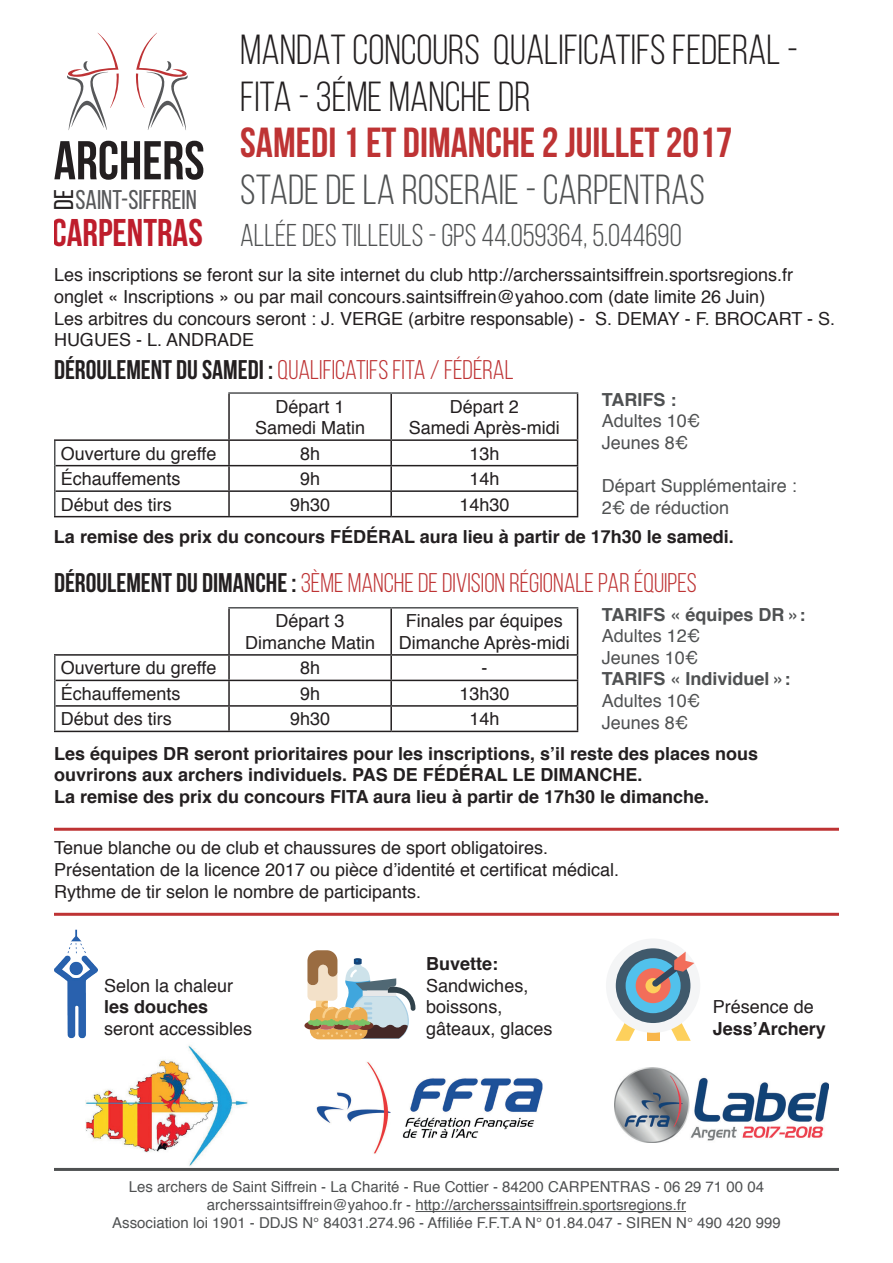
<style>
.page{position:relative;width:893px;height:1263px;background:#fff}
.page>*{position:absolute;margin:0;border:0;box-sizing:border-box;transform-origin:0 0}
.t1{font:700 54.6px "Bebas Neue";color:#231f20}
.t2{font:42px/46.5px "Bebas Neue";color:#231f20}
.t3{font:700 42px "Bebas Neue";color:#be3334}
.t4{font:42px "Bebas Neue";color:#4f5152}
.t5{font:700 38.55px "Bebas Neue";color:#be1d2c}
.t6{font:31.5px "Bebas Neue";color:#4f5152}
.t7{font:27px "Bebas Neue";color:#be3334}
.t8{font:27px "Bebas Neue";color:#57585a}
.t9{font:27px "Bebas Neue";color:#231f20}
.t10{font:18px/21.6px "Helvetica";color:#231f20;text-align:center}
.t11{font:700 18px/21.6px "Helvetica";color:#231f20}
.t12{font:18px/21.6px "Helvetica";color:#4f5152}
.t13{font:700 18px "Helvetica";color:#4f5152}
.t14{font:15px/18px "Helvetica";color:#4f5152;text-align:center}
.s1{font-weight:700;color:#231f20}
</style>
<div class="page">
<img style="left:85px;top:1045px;width:166px;height:123px">
<svg style="left:67px;top:33px;width:52px;height:97px"></svg>
<svg style="left:136px;top:33px;width:52px;height:97px"></svg>
<hr style="left:228px;top:394px;width:2px;height:45px;background:#231f20">
<hr style="left:390px;top:394px;width:2px;height:45px;background:#231f20">
<hr style="left:577px;top:394px;width:1px;height:45px;background:#231f20">
<hr style="left:54px;top:439px;width:175px;height:2px;background:#231f20">
<hr style="left:229px;top:439px;width:162px;height:2px;background:#231f20">
<hr style="left:228px;top:441px;width:2px;height:24px;background:#231f20">
<hr style="left:391px;top:439px;width:187px;height:2px;background:#231f20">
<hr style="left:390px;top:441px;width:2px;height:24px;background:#231f20">
<hr style="left:56px;top:465px;width:173px;height:1px;background:#231f20">
<hr style="left:229px;top:465px;width:162px;height:1px;background:#231f20">
<hr style="left:228px;top:466px;width:2px;height:24px;background:#231f20">
<hr style="left:391px;top:465px;width:187px;height:1px;background:#231f20">
<hr style="left:390px;top:466px;width:2px;height:24px;background:#231f20">
<hr style="left:56px;top:490px;width:173px;height:2px;background:#231f20">
<hr style="left:229px;top:490px;width:162px;height:2px;background:#231f20">
<hr style="left:228px;top:492px;width:2px;height:24px;background:#231f20">
<hr style="left:391px;top:490px;width:187px;height:2px;background:#231f20">
<hr style="left:390px;top:492px;width:2px;height:24px;background:#231f20">
<svg style="left:577px;top:441px;width:1px;height:75px"></svg>
<hr style="left:54px;top:516px;width:175px;height:1px;background:#231f20">
<hr style="left:229px;top:516px;width:162px;height:1px;background:#231f20">
<hr style="left:391px;top:516px;width:187px;height:1px;background:#231f20">
<hr style="left:228px;top:392px;width:163px;height:2px;background:#4f5152">
<hr style="left:391px;top:392px;width:187px;height:2px;background:#4f5152">
<hr style="left:54px;top:441px;width:2px;height:25px;background:#4f5152">
<hr style="left:54px;top:466px;width:2px;height:25px;background:#4f5152">
<hr style="left:54px;top:491px;width:2px;height:25px;background:#4f5152">
<hr style="left:228px;top:608px;width:2px;height:46px;background:#231f20">
<hr style="left:390px;top:608px;width:2px;height:46px;background:#231f20">
<hr style="left:577px;top:608px;width:1px;height:46px;background:#231f20">
<hr style="left:54px;top:654px;width:175px;height:2px;background:#231f20">
<hr style="left:229px;top:654px;width:162px;height:2px;background:#231f20">
<hr style="left:228px;top:656px;width:2px;height:24px;background:#231f20">
<hr style="left:391px;top:654px;width:187px;height:2px;background:#231f20">
<hr style="left:390px;top:656px;width:2px;height:24px;background:#231f20">
<hr style="left:56px;top:680px;width:173px;height:1px;background:#231f20">
<hr style="left:229px;top:680px;width:162px;height:1px;background:#231f20">
<hr style="left:228px;top:681px;width:2px;height:24px;background:#231f20">
<hr style="left:391px;top:680px;width:187px;height:1px;background:#231f20">
<hr style="left:390px;top:681px;width:2px;height:24px;background:#231f20">
<hr style="left:56px;top:705px;width:173px;height:2px;background:#231f20">
<hr style="left:229px;top:705px;width:162px;height:2px;background:#231f20">
<hr style="left:228px;top:707px;width:2px;height:24px;background:#231f20">
<hr style="left:391px;top:705px;width:187px;height:2px;background:#231f20">
<hr style="left:390px;top:707px;width:2px;height:24px;background:#231f20">
<svg style="left:577px;top:656px;width:1px;height:75px"></svg>
<hr style="left:54px;top:731px;width:175px;height:1px;background:#231f20">
<hr style="left:229px;top:731px;width:162px;height:1px;background:#231f20">
<hr style="left:391px;top:731px;width:187px;height:1px;background:#231f20">
<hr style="left:228px;top:607px;width:163px;height:1px;background:#4f5152">
<hr style="left:391px;top:607px;width:187px;height:1px;background:#4f5152">
<hr style="left:54px;top:656px;width:2px;height:24px;background:#4f5152">
<hr style="left:54px;top:680px;width:2px;height:26px;background:#4f5152">
<hr style="left:54px;top:706px;width:2px;height:25px;background:#4f5152">
<hr style="left:54px;top:828px;width:785px;height:3px;background:#be3334">
<hr style="left:54px;top:913px;width:785px;height:3px;background:#be3334">
<img style="left:54px;top:929px;width:44px;height:110px">
<svg style="left:304px;top:950px;width:111px;height:89px"></svg>
<svg style="left:606px;top:939px;width:94px;height:102px"></svg>
<hr style="left:54px;top:1168px;width:785px;height:3px;background:#4f5152">
<hr style="left:415px;top:1211px;width:271px;height:1px;background:#4f5152">
<img style="left:316px;top:1062px;width:227px;height:92px">
<img style="left:614px;top:1068px;width:214px;height:75px">
<h2 class="t2" style="left:240px;top:26px;width:559px">MANDAT CONCOURS QUALIFICATIFS FEDERAL -<br>FITA - 3ÉME MANCHE DR</h2>
<h2 class="t3" style="left:240px;top:120px;width:494px">SAMEDI 1 ET DIMANCHE 2 JUILLET 2017</h2>
<h2 class="t4" style="left:240px;top:167px;width:466px">STADE DE LA ROSERAIE - CARPENTRAS</h2>
<h3 class="t6" style="left:240px;top:218px;width:443px">ALLÉE DES TILLEULS - GPS 44.059364, 5.044690</h3>
<p class="t10" style="left:54px;top:265px;width:782px;text-align:left">Les inscriptions se feront sur la site internet du club http://archerssaintsiffrein.sportsregions.fr onglet « Inscriptions » ou par mail concours.saintsiffrein@yahoo.com (date limite 26 Juin)<br>Les arbitres du concours seront : J. VERGE (arbitre responsable) - S. DEMAY - F. BROCART - S.<br>HUGUES - L. ANDRADE</p>
<h3 class="t7" style="left:54px;top:355px;width:461px"><span class="s1">DÉROULEMENT DU SAMEDI :</span> QUALIFICATIFS FITA / FÉDÉRAL</h3>
<p class="t10" style="left:255px;top:396px;width:112px">Départ 1<br>Samedi Matin</p>
<p class="t10" style="left:409px;top:396px;width:153px">Départ 2<br>Samedi Après-midi</p>
<p class="t10" style="left:61px;top:443px;width:157px">Ouverture du greffe</p>
<p class="t10" style="left:300px;top:443px;width:22px">8h</p>
<p class="t10" style="left:469px;top:443px;width:32px">13h</p>
<p class="t10" style="left:61px;top:469px;width:121px">Échauffements</p>
<p class="t10" style="left:300px;top:469px;width:22px">9h</p>
<p class="t10" style="left:469px;top:469px;width:32px">14h</p>
<p class="t10" style="left:61px;top:494px;width:113px">Début des tirs</p>
<p class="t10" style="left:290px;top:494px;width:42px">9h30</p>
<p class="t10" style="left:459px;top:494px;width:52px">14h30</p>
<h1 class="t1" style="left:54px;top:130px;width:152px">ARCHERS</h1>
<h3 class="t9" style="left:49px;top:210px;width:22px;rotate:-90deg">DE</h3>
<h3 class="t8" style="left:76px;top:185px;width:123px">SAINT-SIFFREIN</h3>
<h3 class="t5" style="left:52px;top:211px;width:152px">CARPENTRAS</h3>
<p class="t13" style="left:602px;top:385px;width:76px">TARIFS :</p>
<p class="t12" style="left:602px;top:411px;width:100px">Adultes 10€<br>Jeunes 8€</p>
<p class="t12" style="left:602px;top:476px;width:197px">Départ Supplémentaire :<br>2€ de réduction</p>
<p class="t11" style="left:54px;top:526px;width:681px">La remise des prix du concours FÉDÉRAL aura lieu à partir de 17h30 le samedi.</p>
<h3 class="t7" style="left:54px;top:568px;width:644px"><span class="s1">DÉROULEMENT DU DIMANCHE :</span>3ÈME MANCHE DE DIVISION RÉGIONALE PAR ÉQUIPES</h3>
<p class="t10" style="left:245px;top:611px;width:132px">Départ 3<br>Dimanche Matin</p>
<p class="t10" style="left:399px;top:611px;width:173px">Finales par équipes<br>Dimanche Après-midi</p>
<p class="t10" style="left:61px;top:658px;width:157px">Ouverture du greffe</p>
<p class="t10" style="left:300px;top:658px;width:22px">8h</p>
<p class="t10" style="left:481px;top:658px;width:7px">-</p>
<p class="t10" style="left:61px;top:683px;width:121px">Échauffements</p>
<p class="t10" style="left:300px;top:683px;width:22px">9h</p>
<p class="t10" style="left:459px;top:683px;width:52px">13h30</p>
<p class="t10" style="left:61px;top:709px;width:113px">Début des tirs</p>
<p class="t10" style="left:290px;top:709px;width:42px">9h30</p>
<p class="t10" style="left:469px;top:709px;width:32px">14h</p>
<p class="t13" style="left:602px;top:600px;width:205px">TARIFS « équipes DR »:</p>
<p class="t12" style="left:602px;top:626px;width:100px">Adultes 12€<br>Jeunes 10€</p>
<p class="t13" style="left:602px;top:664px;width:190px">TARIFS « Individuel »:</p>
<p class="t12" style="left:602px;top:690px;width:100px">Adultes 10€<br>Jeunes 8€</p>
<p class="t11" style="left:54px;top:743px;width:706px">Les équipes DR seront prioritaires pour les inscriptions, s’il reste des places nous ouvrirons aux archers individuels. PAS DE FÉDÉRAL LE DIMANCHE.<br>La remise des prix du concours FITA aura lieu à partir de 17h30 le dimanche.</p>
<p class="t10" style="left:54px;top:838px;width:567px;text-align:left">Tenue blanche ou de club et chaussures de sport obligatoires.<br>Présentation de la licence 2017 ou pièce d’identité et certificat médical.<br>Rythme de tir selon le nombre de participants.</p>
<p class="t10" style="left:104px;top:975px;width:131px">Selon la chaleur</p>
<p class="t11" style="left:104px;top:996px;width:106px">les douches</p>
<p class="t10" style="left:104px;top:1018px;width:150px">seront accessibles</p>
<p class="t11" style="left:426px;top:953px;width:73px">Buvette:</p>
<p class="t10" style="left:426px;top:975px;width:128px;text-align:left">Sandwiches, boissons, gâteaux, glaces</p>
<p class="t10" style="left:713px;top:997px;width:103px">Présence de</p>
<p class="t11" style="left:713px;top:1018px;width:115px">Jess’Archery</p>
<p class="t14" style="left:112px;top:1178px;width:670px">Les archers de Saint Siffrein - La Charité - Rue Cottier - 84200 CARPENTRAS - 06 29 71 00 04 archerssaintsiffrein@yahoo.fr - http://archerssaintsiffrein.sportsregions.fr<br>Association loi 1901 - DDJS N° 84031.274.96 - Affiliée F.F.T.A N° 01.84.047 - SIREN N° 490 420 999</p>
</div>
